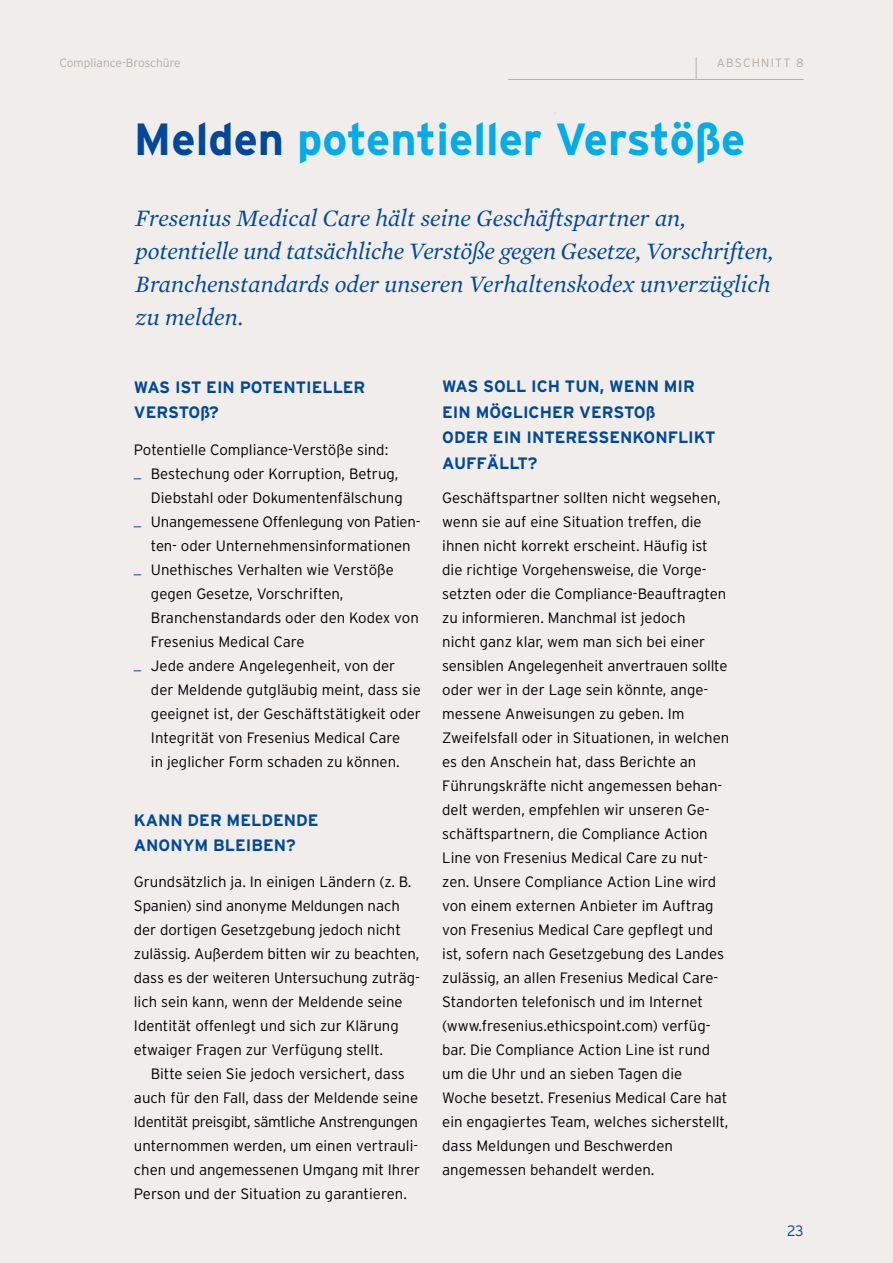
<style>
.page{position:relative;width:893px;height:1263px;background:#f0edeb}
.page>*{position:absolute;margin:0;border:0;box-sizing:border-box;transform-origin:0 0}
.t1{font:700 45px "Interstate";color:#00ace9}
.t2{font:italic 24px/33px "Mercury Text G1";color:#00489a}
.t3{font:700 16.5px/25.5px "Interstate";color:#00489a}
.t4{font:300 15px/24px "Interstate";color:#000}
.t5{font:300 15px "Interstate";color:#00489a}
.t6{font:300 12px "Interstate";color:#b5aba1}
.t7{font:300 12px "Interstate";letter-spacing:.1em;color:#b5aba1}
.s1{color:#00489a}
</style>
<div class="page">
<hr style="left:508px;top:79px;width:296px;height:1px;background:#b3b2b2">
<svg style="left:696px;top:57px;width:1px;height:22px"></svg>
<p class="t6" style="left:60px;top:56px;width:123px">Compliance-Broschüre</p>
<p class="t7" style="left:717px;top:56px;width:88px">ABSCHNITT 8</p>
<h1 class="t1" style="left:134px;top:114px;width:613px"><span class="s1">Melden</span> potentieller Verstöße</h1>
<h2 class="t2" style="left:136px;top:201px;width:639px">Fresenius Medical Care hält seine Geschäftspartner an, potentielle und tatsächliche Verstöße gegen Gesetze, Vorschriften, Branchenstandards oder unseren Verhaltenskodex unverzüglich zu melden.</h2>
<p class="t3" style="left:134px;top:374px;width:233px">WAS IST EIN POTENTIELLER<br>VERSTOß?</p>
<p class="t3" style="left:442px;top:374px;width:275px">WAS SOLL ICH TUN, WENN MIR<br>EIN MÖGLICHER VERSTOß<br>ODER EIN INTERESSENKONFLIKT<br>AUFFÄLLT?</p>
<p class="t4" style="left:134px;top:438px;width:256px">Potentielle Compliance-Verstöße sind:</p>
<p class="t4" style="left:134px;top:462px;width:266px"><span class="s1">_</span> Bestechung oder Korruption, Betrug,</p>
<p class="t4" style="left:151px;top:486px;width:253px">Diebstahl oder Dokumentenfälschung</p>
<p class="t4" style="left:134px;top:510px;width:288px"><span class="s1">_</span> Unangemessene Offenlegung von Patien-</p>
<p class="t4" style="left:151px;top:534px;width:261px">ten- oder Unternehmensinformationen</p>
<p class="t4" style="left:134px;top:558px;width:261px"><span class="s1">_</span> Unethisches Verhalten wie Verstöße</p>
<p class="t4" style="left:151px;top:582px;width:194px">gegen Gesetze, Vorschriften,</p>
<p class="t4" style="left:151px;top:606px;width:269px">Branchenstandards oder den Kodex von</p>
<p class="t4" style="left:151px;top:630px;width:155px">Fresenius Medical Care</p>
<p class="t4" style="left:134px;top:654px;width:263px"><span class="s1">_</span> Jede andere Angelegenheit, von der</p>
<p class="t4" style="left:151px;top:678px;width:271px">der Meldende gutgläubig meint, dass sie</p>
<p class="t4" style="left:151px;top:702px;width:271px">geeignet ist, der Geschäftstätigkeit oder</p>
<p class="t4" style="left:151px;top:726px;width:251px">Integrität von Fresenius Medical Care</p>
<p class="t4" style="left:151px;top:750px;width:250px">in jeglicher Form schaden zu können.</p>
<p class="t4" style="left:442px;top:486px;width:289px">Geschäftspartner sollten nicht wegsehen, wenn sie auf eine Situation treffen, die ihnen nicht korrekt erscheint. Häufig ist die richtige Vorgehensweise, die Vorge&shy;setzten oder die Compliance-Beauftragten zu informieren. Manchmal ist jedoch<br>nicht ganz klar, wem man sich bei einer sensiblen Angelegenheit anvertrauen sollte oder wer in der Lage sein könnte, ange&shy;messene Anweisungen zu geben. Im Zweifelsfall oder in Situationen, in welchen es den Anschein hat, dass Berichte an Führungskräfte nicht angemessen behan&shy;delt werden, empfehlen wir unseren Ge&shy;schäftspartnern, die Compliance Action Line von Fresenius Medical Care zu nut&shy;zen. Unsere Compliance Action Line wird von einem externen Anbieter im Auftrag von Fresenius Medical Care gepflegt und ist, sofern nach Gesetzgebung des Landes zulässig, an allen Fresenius Medical Care-- Standorten telefonisch und im Internet (www.fresenius.ethicspoint.com) verfüg&shy;bar. Die Compliance Action Line ist rund um die Uhr und an sieben Tagen die Woche besetzt. Fresenius Medical Care hat ein engagiertes Team, welches sicherstellt, dass Meldungen und Beschwerden angemessen behandelt werden.</p>
<p class="t3" style="left:134px;top:807px;width:186px">KANN DER MELDENDE<br>ANONYM BLEIBEN?</p>
<p class="t4" style="left:134px;top:870px;width:287px">Grundsätzlich ja. In einigen Ländern (z. B.<br>Spanien) sind anonyme Meldungen nach der dortigen Gesetzgebung jedoch nicht zulässig. Außerdem bitten wir zu beachten, dass es der weiteren Untersuchung zuträg&shy;lich sein kann, wenn der Meldende seine Identität offenlegt und sich zur Klärung etwaiger Fragen zur Verfügung stellt.</p>
<p class="t4" style="left:134px;top:1062px;width:288px;text-indent:17px">Bitte seien Sie jedoch versichert, dass auch für den Fall, dass der Meldende seine Identität preisgibt, sämtliche Anstrengungen unternommen werden, um einen vertrauli&shy;chen und angemessenen Umgang mit Ihrer Person und der Situation zu garantieren.</p>
<p class="t5" style="left:787px;top:1222px;width:18px">23</p>
</div>
